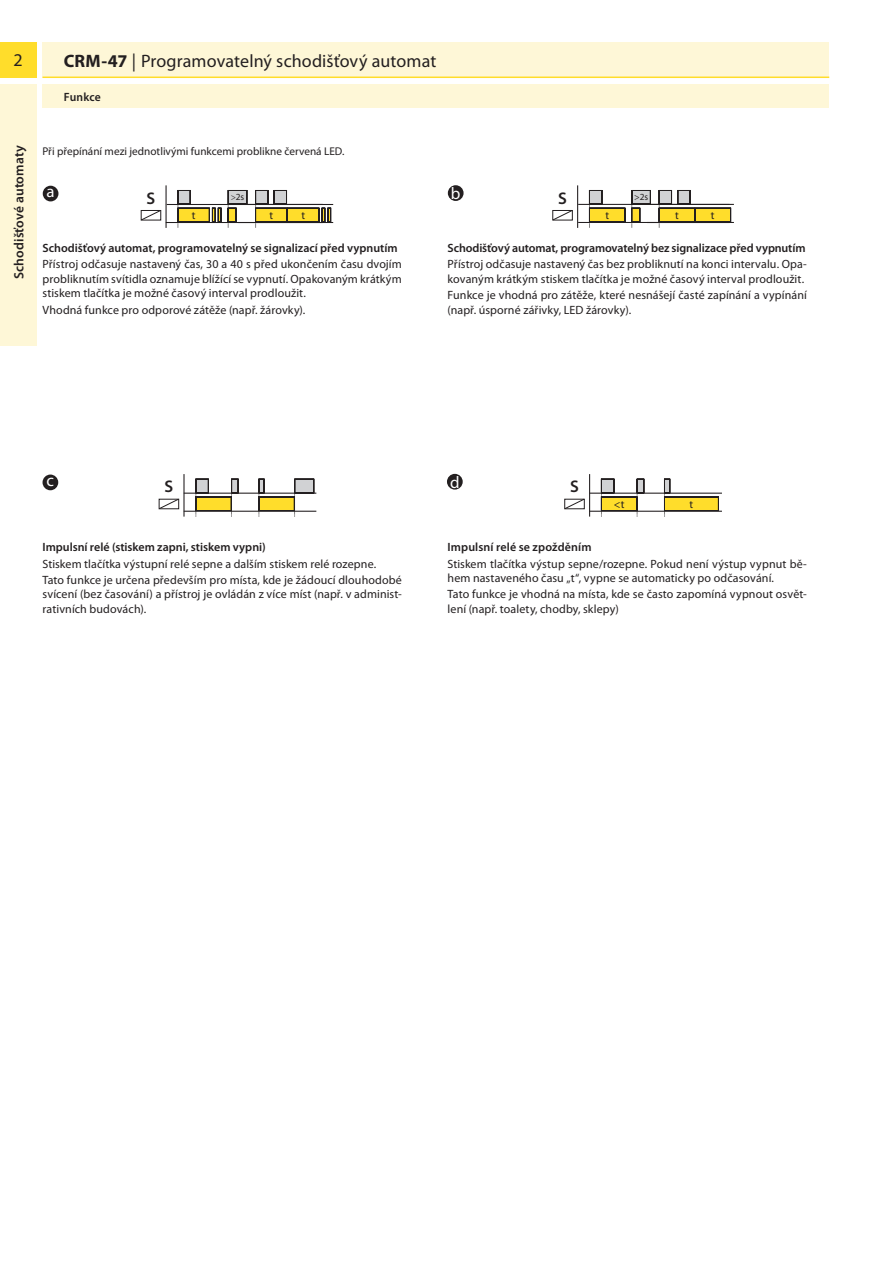
<style>
.page{position:relative;width:893px;height:1263px;background:#fff}
.page>*{position:absolute;margin:0;border:0;box-sizing:border-box;transform-origin:0 0}
.t1{font:18px "Myriad Pro";letter-spacing:.005em;color:#231f20}
.t2{font:600 16.8px "Myriad Pro";color:#231f20}
.t3{font:16.8px "Myriad Pro";color:#fff}
.t4{font:600 13.5px "Myriad Pro";letter-spacing:.01em;color:#231f20}
.t5{font:12px/14.4px "Myriad Pro";letter-spacing:.01em;color:#231f20}
.t6{font:600 12px "Myriad Pro";color:#231f20}
.t7{font:11.25px "Myriad Pro";color:#231f20}
.t8{font:9.3px "Myriad Pro";color:#231f20}
.s1{font-weight:700}
.s2{font-family:"Minion Pro"}
</style>
<div class="page">
<div style="left:43px;top:43px;width:786px;height:35px;background:#fef7d7"></div>
<div style="left:0;top:43px;width:36px;height:35px;background:#ffdd2b"></div>
<hr style="left:43px;top:77px;width:786px;height:1px;background:#ffdd2b">
<div style="left:0;top:84px;width:36px;height:262px;background:#fef7d7"></div>
<hr style="left:165px;top:185px;width:2px;height:43px;background:#231f20">
<div style="left:43px;top:186px;width:15px;height:15px;background:#231f20;border-radius:50%"></div>
<svg style="left:158px;top:498px;width:22px;height:12px"></svg>
<hr style="left:183px;top:474px;width:2px;height:43px;background:#231f20">
<hr style="left:184px;top:493px;width:132px;height:1px;background:#231f20">
<hr style="left:184px;top:511px;width:132px;height:1px;background:#231f20">
<svg style="left:195px;top:479px;width:44px;height:38px"></svg>
<svg style="left:258px;top:479px;width:56px;height:38px"></svg>
<svg style="left:564px;top:498px;width:21px;height:12px"></svg>
<hr style="left:589px;top:474px;width:1px;height:43px;background:#231f20">
<hr style="left:589px;top:493px;width:133px;height:1px;background:#231f20">
<hr style="left:589px;top:511px;width:133px;height:1px;background:#231f20">
<svg style="left:601px;top:479px;width:43px;height:38px"></svg>
<svg style="left:664px;top:479px;width:55px;height:38px"></svg>
<div style="left:43px;top:84px;width:786px;height:24px;background:#fef7d7"></div>
<svg style="left:140px;top:190px;width:194px;height:38px"></svg>
<hr style="left:167px;top:204px;width:166px;height:1px;background:#231f20">
<hr style="left:577px;top:185px;width:1px;height:43px;background:#231f20">
<svg style="left:552px;top:190px;width:182px;height:38px"></svg>
<hr style="left:578px;top:204px;width:156px;height:1px;background:#231f20">
<hr style="left:578px;top:222px;width:156px;height:1px;background:#231f20">
<div style="left:448px;top:185px;width:15px;height:16px;background:#231f20;border-radius:50%"></div>
<div style="left:43px;top:475px;width:15px;height:15px;background:#231f20;border-radius:50%"></div>
<div style="left:447px;top:474px;width:16px;height:16px;background:#231f20;border-radius:50%"></div>
<h1 class="t1" style="left:13px;top:51px;width:11px">2</h1>
<h1 class="t1" style="left:64px;top:52px;width:374px"><span class="s1">CRM-47</span> | Programovatelný schodišťový automat</h1>
<p class="t6" style="left:64px;top:91px;width:38px">Funkce</p>
<p class="t4" style="left:12px;top:279px;width:135px;rotate:-90deg">Schodišťové automaty</p>
<p class="t7" style="left:43px;top:146px;width:303px">Při přepínání mezi jednotlivými funkcemi problikne červená LED.</p>
<h2 class="t3" style="left:47px;top:183px;width:10px">a</h2>
<h2 class="t2" style="left:147px;top:190px;width:10px">S</h2>
<p class="t7" style="left:192px;top:210px;width:5px">t</p>
<p class="t8" style="left:231px;top:192px;width:15px"><span class="s2">&gt;</span>2s</p>
<p class="t7" style="left:269px;top:210px;width:5px">t</p>
<p class="t7" style="left:301px;top:210px;width:5px">t</p>
<p class="t6" style="left:43px;top:242px;width:357px">Schodišťový automat, programovatelný se signalizací před vypnutím</p>
<p class="t5" style="left:43px;top:258px;width:361px;text-align:justify">Přístroj odčasuje nastavený čas, 30 a 40 s před ukončením času dvojím probliknutím svítidla oznamuje blížící se vypnutí. Opakovaným krátkým stiskem tlačítka je možné časový interval prodloužit.</p>
<p class="t5" style="left:43px;top:303px;width:264px">Vhodná funkce pro odporové zátěže (např. žárovky).</p>
<h2 class="t3" style="left:451px;top:185px;width:11px">b</h2>
<h2 class="t2" style="left:558px;top:190px;width:10px">S</h2>
<p class="t7" style="left:605px;top:210px;width:5px">t</p>
<p class="t8" style="left:634px;top:192px;width:16px">&gt;2s</p>
<p class="t7" style="left:675px;top:210px;width:5px">t</p>
<p class="t7" style="left:711px;top:210px;width:5px">t</p>
<p class="t6" style="left:448px;top:242px;width:359px">Schodišťový automat, programovatelný bez signalizace před vypnutím</p>
<p class="t5" style="left:448px;top:258px;width:361px">Přístroj odčasuje nastavený čas bez probliknutí na konci intervalu. Opa&shy;kovaným krátkým stiskem tlačítka je možné časový interval prodloužit.</p>
<p class="t5" style="left:448px;top:288px;width:361px">Funkce je vhodná pro zátěže, které nesnášejí časté zapínání a vypínání (např. úsporné zářivky, LED žárovky).</p>
<h2 class="t3" style="left:47px;top:472px;width:9px">c</h2>
<h2 class="t3" style="left:450px;top:474px;width:11px">d</h2>
<h2 class="t2" style="left:165px;top:478px;width:10px">S</h2>
<h2 class="t2" style="left:570px;top:478px;width:10px">S</h2>
<p class="t7" style="left:614px;top:499px;width:12px">&lt;t</p>
<p class="t7" style="left:689px;top:499px;width:5px">t</p>
<p class="t6" style="left:43px;top:541px;width:225px">Impulsní relé (stiskem zapni, stiskem vypni)</p>
<p class="t5" style="left:43px;top:556px;width:361px;line-height:16.5px">Stiskem tlačítka výstupní relé sepne a dalším stiskem relé rozepne.<br>Tato funkce je určena především pro místa, kde je žádoucí dlouhodobé</p>
<p class="t5" style="left:43px;top:588px;width:361px">svícení (bez časování) a přístroj je ovládán z více míst (např. v administ&shy;rativních budovách).</p>
<p class="t6" style="left:448px;top:541px;width:145px">Impulsní relé se zpožděním</p>
<p class="t5" style="left:448px;top:557px;width:361px">Stiskem tlačítka výstup sepne/rozepne. Pokud není výstup vypnut bě&shy;hem nastaveného času „t“, vypne se automaticky po odčasování.</p>
<p class="t5" style="left:448px;top:588px;width:361px">Tato funkce je vhodná na místa, kde se často zapomíná vypnout osvět&shy;lení (např. toalety, chodby, sklepy)</p>
</div>
